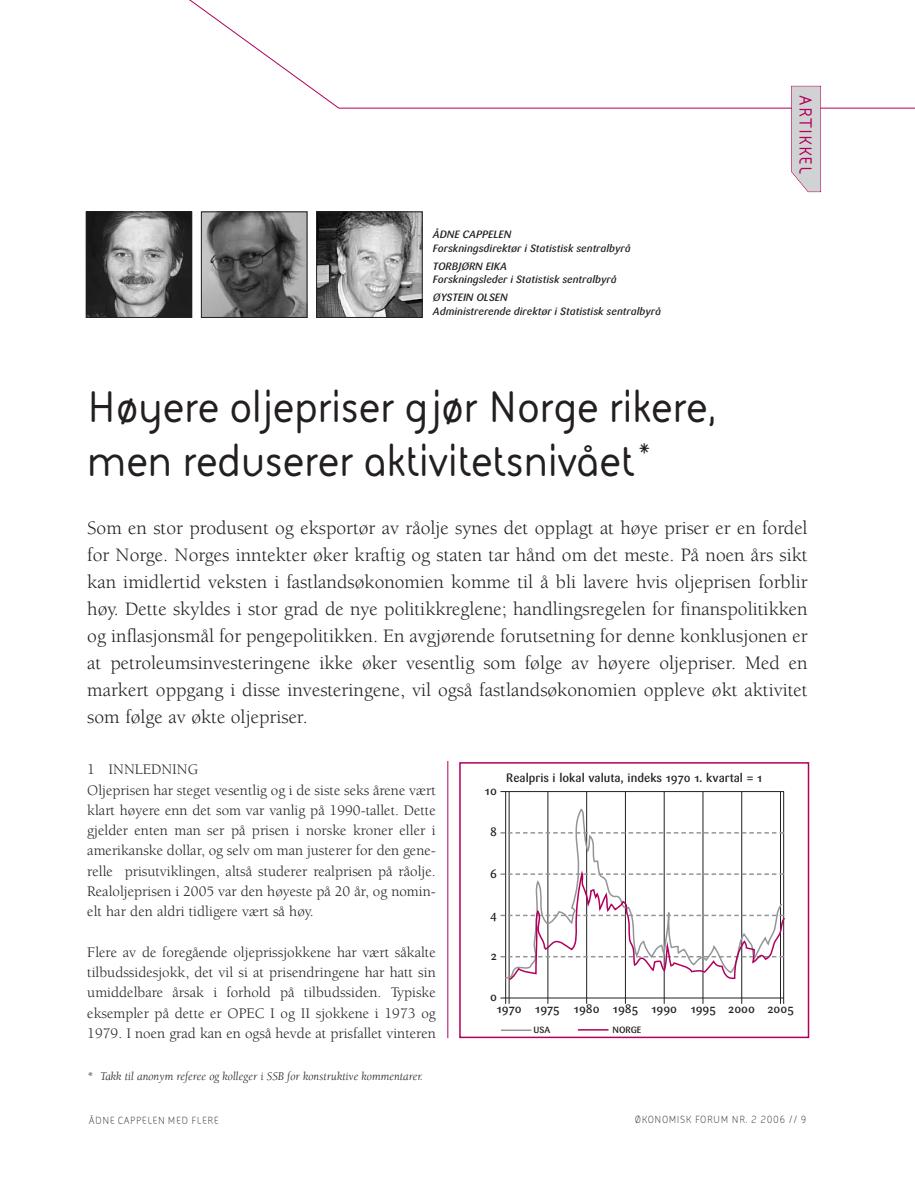
<style>
.page{position:relative;width:915px;height:1191px;background:#fff}
.page>*{position:absolute;margin:0;border:0;box-sizing:border-box;transform-origin:0 0}
.t1{font:700 45px/54px "FS Sophie";color:#231f20}
.t2{font:19.5px/27px "Berkeley";color:#231f20;text-align:justify}
.t3{font:700 18px "FS Sophie";letter-spacing:.055em;color:#b1005c}
.t4{font:15px/20.2px "Berkeley";color:#231f20}
.t5{font:500 12px "Sari";color:#231f20}
.t6{font:italic 12px "Berkeley";color:#231f20}
.t7{font:italic 500 10.5px/13.5px "Sari";color:#231f20}
.t8{font:10.5px "FS Sophie";letter-spacing:.055em;color:#231f20}
.t9{font:500 9px "Sari";color:#231f20}
</style>
<div class="page">
<hr style="left:338px;top:108px;width:576px;height:1px;background:#b1005c">
<svg style="left:791px;top:86px;width:29px;height:106px;background:#d3cfd3"></svg>
<svg style="left:190px;top:1px;width:149px;height:108px"></svg>
<hr style="left:447px;top:761px;width:1px;height:277px;background:#b1005c">
<img style="left:88px;top:213px;width:102px;height:103px">
<div style="left:86px;top:211px;width:106px;height:107px;border:1px solid #231f20"></div>
<img style="left:203px;top:213px;width:102px;height:103px">
<div style="left:201px;top:211px;width:106px;height:107px;border:1px solid #231f20"></div>
<img style="left:318px;top:213px;width:102px;height:103px">
<div style="left:316px;top:211px;width:106px;height:107px;border:1px solid #231f20"></div>
<div style="left:459px;top:762px;width:350px;height:276px;border:2px solid #b1005c"></div>
<hr style="left:505px;top:791px;width:1px;height:212px;background:#231f20">
<hr style="left:508px;top:791px;width:1px;height:212px;background:#231f20">
<hr style="left:547px;top:791px;width:1px;height:212px;background:#231f20">
<hr style="left:586px;top:791px;width:1px;height:212px;background:#231f20">
<hr style="left:625px;top:791px;width:1px;height:212px;background:#231f20">
<hr style="left:663px;top:791px;width:1px;height:212px;background:#231f20">
<hr style="left:702px;top:791px;width:1px;height:212px;background:#231f20">
<hr style="left:741px;top:791px;width:1px;height:212px;background:#231f20">
<hr style="left:780px;top:791px;width:1px;height:212px;background:#231f20">
<hr style="left:783px;top:791px;width:1px;height:212px;background:#231f20">
<hr style="left:500px;top:791px;width:283px;height:1px;background:#231f20">
<hr style="left:500px;top:997px;width:283px;height:1px;background:#231f20">
<svg style="left:503px;top:807px;width:280px;height:61px"></svg>
<svg style="left:500px;top:868px;width:285px;height:113px"></svg>
<hr style="left:501px;top:1029px;width:30px;height:2px;background:#939598">
<hr style="left:577px;top:1029px;width:31px;height:1px;background:#b1005c">
<p class="t7" style="left:433px;top:229px;width:199px">ÅDNE CAPPELEN<br>Forskningsdirektør i Statistisk sentralbyrå</p>
<p class="t7" style="left:433px;top:260px;width:185px">TORBJØRN EIKA<br>Forskningsleder i Statistisk sentralbyrå</p>
<p class="t7" style="left:433px;top:292px;width:229px">ØYSTEIN OLSEN<br>Administrerende direktør i Statistisk sentralbyrå</p>
<h1 class="t1" style="left:87px;top:384px;width:630px">Høyere oljepriser gjør Norge rikere, men reduserer aktivitetsnivået<sub>*</sub></h1>
<p class="t3" style="left:812px;top:95px;width:80px;rotate:90deg">ARTIKKEL</p>
<p class="t2" style="left:87px;top:516px;width:721px">Som en stor produsent og eksportør av råolje synes det opplagt at høye priser er en fordel for Norge. Norges inntekter øker kraftig og staten tar hånd om det meste. På noen års sikt kan imidlertid veksten i fastlandsøkonomien komme til å bli lavere hvis oljeprisen forblir høy. Dette skyldes i stor grad de nye politikkreglene; handlingsregelen for finanspolitikken og inflasjonsmål for pengepolitikken. En avgjørende forutsetning for denne konklusjonen er at petroleumsinvesteringene ikke øker vesentlig som følge av høyere oljepriser. Med en markert oppgang i disse investeringene, vil også fastlandsøkonomien oppleve økt aktivitet som følge av økte oljepriser.</p>
<p class="t4" style="left:87px;top:761px;width:350px">1 INNLEDNING<br>Oljeprisen har steget vesentlig og i de siste seks årene vært klart høyere enn det som var vanlig på 1990-tallet. Dette gjelder enten man ser på prisen i norske kroner eller i amerikanske dollar, og selv om man justerer for den gene&shy;relle prisutviklingen, altså studerer realprisen på råolje.<br>Realoljeprisen i 2005 var den høyeste på 20 år, og nomin&shy;elt har den aldri tidligere vært så høy.</p>
<p class="t4" style="left:87px;top:943px;width:350px;text-align:justify">Flere av de foregående oljeprissjokkene har vært såkalte tilbudssidesjokk, det vil si at prisendringene har hatt sin umiddelbare årsak i forhold på tilbudssiden. Typiske eksempler på dette er OPEC I og II sjokkene i 1973 og 1979. I noen grad kan en også hevde at prisfallet vinteren</p>
<p class="t6" style="left:87px;top:1071px;width:337px">* Takk til anonym referee og kolleger i SSB for konstruktive kommentarer.</p>
<p class="t5" style="left:485px;top:786px;width:13px">10</p>
<p class="t5" style="left:490px;top:828px;width:8px">8</p>
<p class="t5" style="left:490px;top:869px;width:8px">6</p>
<p class="t5" style="left:490px;top:910px;width:8px">4</p>
<p class="t5" style="left:490px;top:951px;width:8px">2</p>
<p class="t5" style="left:490px;top:993px;width:8px">0</p>
<p class="t5" style="left:506px;top:773px;width:257px">Realpris i lokal valuta, indeks 1970 1. kvartal = 1</p>
<p class="t5" style="left:496px;top:1005px;width:298px">1970 1975 1980 1985 1990 1995 2000 2005</p>
<p class="t9" style="left:533px;top:1026px;width:18px">USA</p>
<p class="t9" style="left:612px;top:1026px;width:30px">NORGE</p>
<p class="t8" style="left:89px;top:1116px;width:131px">ÅDNE CAPPELEN MED FLERE</p>
<p class="t8" style="left:634px;top:1114px;width:173px">ØKONOMISK FORUM NR. 2 2006 // 9</p>
</div>
